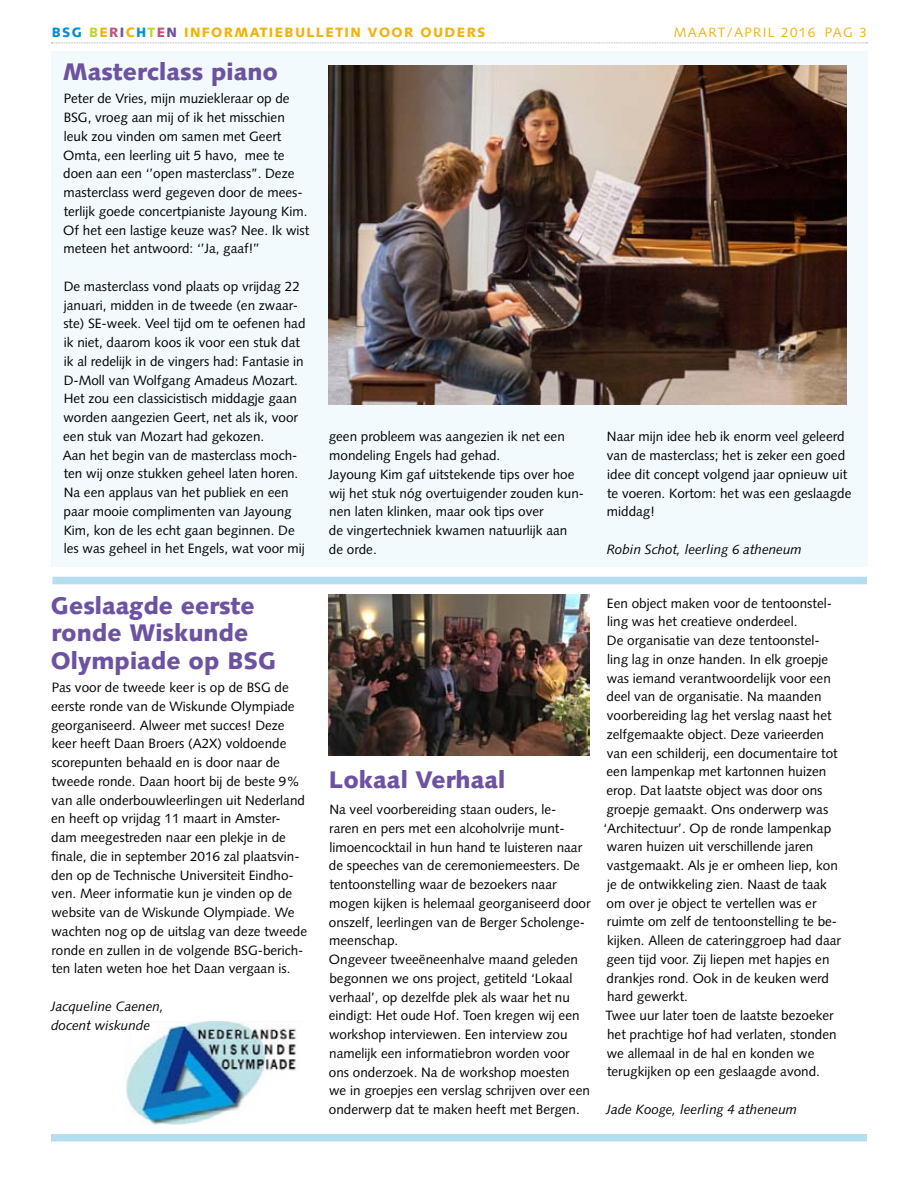
<style>
.page{position:relative;width:918px;height:1188px;background:#fff}
.page>*{position:absolute;margin:0;border:0;box-sizing:border-box;transform-origin:0 0}
.t1{font:900 24px/27.8px "Syntax LT Std";color:#6d52a2}
.t2{font:13.5px/18.8px "Syntax LT Std";color:#000}
.t3{font:italic 13.5px/18.8px "Syntax LT Std";color:#000}
.t4{font:900 13.5px "Syntax LT Std";letter-spacing:.1em;color:#f0b310}
.t5{font:13.5px "Syntax LT Std";letter-spacing:.1em;color:#f0b310}
.s1{color:#0093d0}
.s2{color:#c1d72e}
.s3{color:#ba567b}
.s4{color:#6d52a2}
</style>
<div class="page">
<div style="left:51px;top:51px;width:816px;height:516px;background:#f2fafd"></div>
<svg style="left:51px;top:43px;width:817px;height:1px"></svg>
<div style="left:52px;top:577px;width:815px;height:7px;background:#b3dff1"></div>
<div style="left:51px;top:1134px;width:816px;height:7px;background:#b3dff1"></div>
<img style="left:126px;top:1022px;width:171px;height:103px">
<img style="left:329px;top:65px;width:517px;height:340px">
<img style="left:329px;top:594px;width:260px;height:162px">
<p class="t4" style="left:52px;top:24px;width:435px"><span class="s1">BSG</span> <span class="s2">B</span>E<span class="s3">R</span><span class="s4">I</span>C<span class="s1">H</span><span class="s2">T</span><span class="s3">E</span><span class="s4">N</span> INFORMATIEBULLETIN VOOR OUDERS</p>
<p class="t5" style="left:674px;top:24px;width:195px">maart/april 2016 pag 3</p>
<h1 class="t1" style="left:63px;top:58px;width:217px">Masterclass piano</h1>
<p class="t2" style="left:63px;top:89px;width:248px">Peter de Vries, mijn muziekleraar op de BSG, vroeg aan mij of ik het misschien leuk zou vinden om samen met Geert Omta, een leerling uit 5 havo, mee te doen aan een ‘’open masterclass’’. Deze masterclass werd gegeven door de mees&shy;terlijk goede concertpianiste Jayoung Kim.<br>Of het een lastige keuze was? Nee. I k wist meteen het antwoord: ‘’Ja, gaaf!’’</p>
<p class="t2" style="left:63px;top:277px;width:244px">De masterclass vond plaats op vrijdag 22 januari, midden in de tweede (en zwaar&shy;ste) SE-week. Veel tijd om te oefenen had ik niet, daarom koos ik voor een stuk dat ik al redelijk in de vingers had: Fantasie in D-Moll van Wolfgang Amadeus Mozart.<br>Het zou een classicistisch middagje gaan worden aangezien Geert, net als ik, voor een stuk van Mozart had gekozen.<br>Aan het begin van de masterclass moch&shy;ten wij onze stukken geheel laten horen.<br>Na een applaus van het publiek en een paar mooie complimenten van Jayoung Kim, kon de les echt gaan beginnen. De les was geheel in het Engels, wat voor mij</p>
<p class="t2" style="left:328px;top:427px;width:257px">geen probleem was aangezien ik net een mondeling Engels had gehad.<br>Jayoung Kim gaf uitstekende tips over hoe wij het stuk nóg overtuigender zouden kun&shy;nen laten klinken, maar ook tips over<br>de vingertechniek kwamen natuurlijk aan de orde.</p>
<p class="t2" style="left:607px;top:427px;width:246px">Naar mijn idee heb ik enorm veel geleerd van de masterclass; het is zeker een goed idee dit concept volgend jaar opnieuw uit te voeren. Kortom: het was een geslaagde middag!</p>
<p class="t3" style="left:607px;top:540px;width:197px">Robin Schot, leerling 6 atheneum</p>
<h1 class="t1" style="left:51px;top:591px;width:227px">Geslaagde eerste ronde Wiskunde<br>Olympiade op BSG</h1>
<p class="t2" style="left:51px;top:678px;width:258px">Pas voor de tweede keer is op de BSG de eerste ronde van de Wiskunde Olympiade georganiseerd. Alweer met succes! Deze keer heeft Daan Broers (A2X) voldoende scorepunten behaald en is door naar de tweede ronde. Daan hoort bij de beste 9% van alle onderbouwleerlingen uit Nederland en heeft op vrijdag 11 maart in Amster&shy;dam meegestreden naar een plekje in de finale, die in september 2016 zal plaatsvin&shy;den op de Technische Universiteit Eindho&shy;ven. Meer informatie kun je vinden op de website van de Wiskunde Olympiade. We wachten nog op de uitslag van deze tweede ronde en zullen in de volgende BSG-berich&shy;ten laten weten hoe het Daan vergaan is.</p>
<p class="t3" style="left:50px;top:997px;width:115px">Jacqueline Caenen, docent wiskunde</p>
<h1 class="t1" style="left:329px;top:765px;width:178px">Lokaal Verhaal</h1>
<p class="t2" style="left:329px;top:800px;width:263px">Na veel voorbereiding staan ouders, le-<br>raren en pers met een alcoholvrije munt&shy;limoencocktail in hun hand te luisteren naar de speeches van de ceremoniemeesters. De tentoonstelling waar de bezoekers naar mogen kijken is helemaal georganiseerd door onszelf, leerlingen van de Berger Scholenge&shy;meenschap.<br>Ongeveer tweeëneenhalve maand geleden begonnen we ons project, getiteld ‘Lokaal verhaal’, op dezelfde plek als waar het nu eindigt: Het oude Hof. Toen kregen wij een workshop interviewen. Een interview zou namelijk een informatiebron worden voor ons onderzoek. Na de workshop moesten<br>we in groepjes een verslag schrijven over een onderwerp dat te maken heeft met Bergen.</p>
<p class="t2" style="left:603px;top:594px;width:239px">Een object maken voor de tentoonstel&shy;ling was het creatieve onderdeel.<br>De organisatie van deze tentoonstel-<br>ling lag in onze handen. I n elk groepje was iemand verantwoordelijk voor een deel van de organisatie. Na maanden voorbereiding lag het verslag naast het zelfgemaakte object. Deze varieerden van een schilderij, een documentaire tot een lampenkap met kartonnen huizen erop. Dat laatste object was door ons groepje gemaakt. Ons onderwerp was ‘Architectuur’. Op de ronde lampenkap waren huizen uit verschillende jaren vastgemaakt. Als je er omheen liep, kon je de ontwikkeling zien. Naast de taak om over je object te vertellen was er ruimte om zelf de tentoonstelling te be&shy;kijken. Alleen de cateringgroep had daar geen tijd voor. Zij liepen met hapjes en drankjes rond. Ook in de keuken werd hard gewerkt.<br>Twee uur later toen de laatste bezoeker het prachtige hof had verlaten, stonden we allemaal in de hal en konden we terugkijken op een geslaagde avond.</p>
<p class="t3" style="left:606px;top:1100px;width:193px">Jade Kooge, leerling 4 atheneum</p>
</div>
